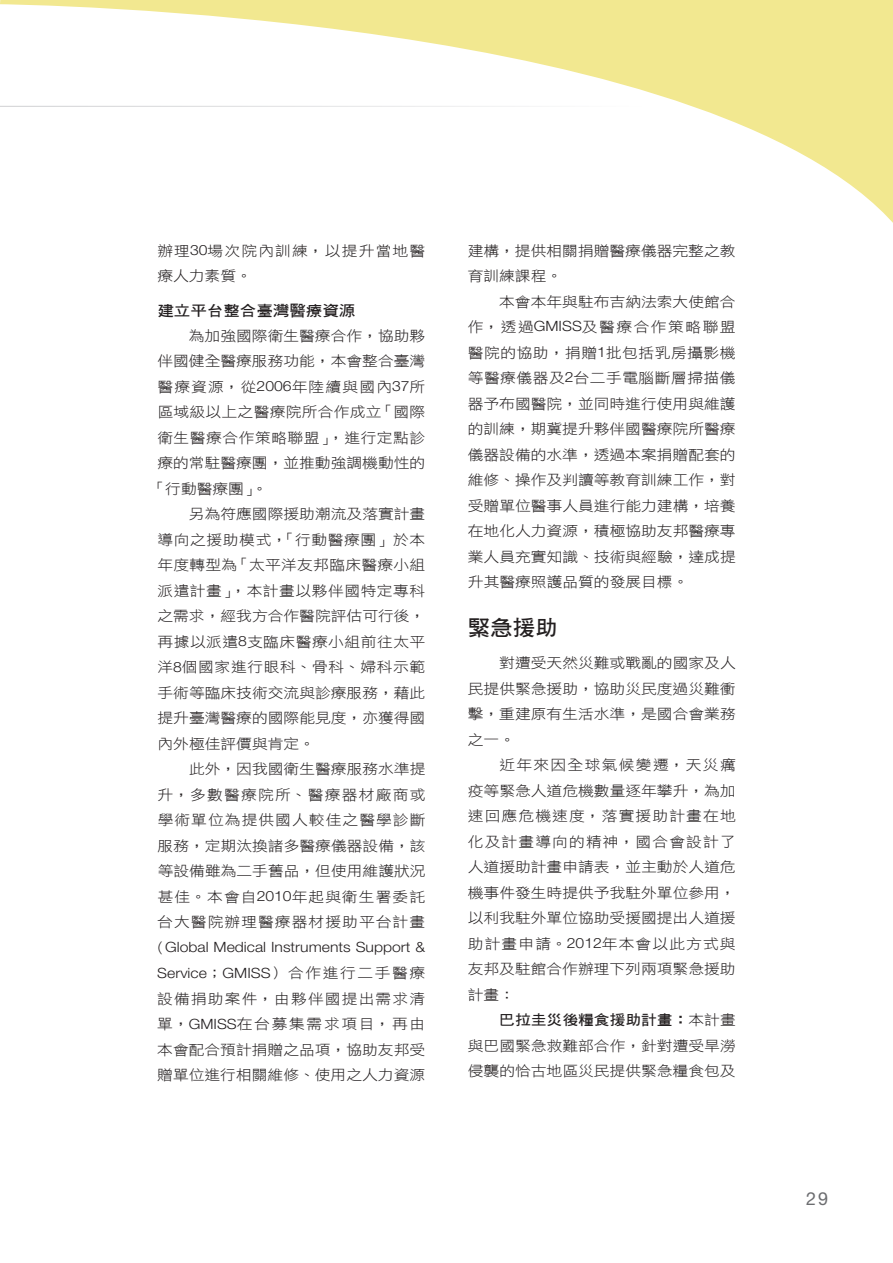
<style>
.page{position:relative;width:893px;height:1263px;background:#fff}
.page>*{position:absolute;margin:0;border:0;box-sizing:border-box;transform-origin:0 0}
.t1{font:21.3px "DF Hei Bd HK BF";color:#231f20;scale:1.05 1}
.t2{font:18px "Helvetica Neue LT Std";color:#6c6d70}
.t3{font:14.85px "DF Hei Bd HK BF";color:#231f20;scale:1.11 1}
.t4{font:14.1px/25.5px "DF Hei Lt HK BF";color:#231f20;text-align:justify;scale:1.11 1}
.t5{font:300 14.1px/25.5px "Helvetica Neue LT Std";color:#231f20;text-align:center;scale:1.11 1}
.t6{font:14.1px/25.5px "DF Hei Lt HK BF";letter-spacing:.075em;color:#231f20;scale:1.11 1}
.t7{font:14.1px "DF Hei Lt HK BF";letter-spacing:.02em;color:#231f20;scale:1.11 1}
.t8{font:14.1px "DF Hei Lt HK BF";letter-spacing:.035em;color:#231f20;scale:1.11 1}
.t9{font:14.1px "DF Hei Lt HK BF";letter-spacing:.04em;color:#231f20;scale:1.11 1}
.t10{font:14.1px "DF Hei Lt HK BF";letter-spacing:.065em;color:#231f20;scale:1.11 1}
.t11{font:14.1px "DF Hei Lt HK BF";letter-spacing:.07em;color:#231f20;scale:1.11 1}
.t12{font:14.1px "DF Hei Lt HK BF";letter-spacing:.03em;color:#231f20;scale:1.11 1}
.t13{font:14.1px "DF Hei Lt HK BF";letter-spacing:.08em;color:#231f20;scale:1.11 1}
.t14{font:14.1px "DF Hei Bd HK BF";color:#231f20;scale:1.11 1}
.s1{font-family:"Helvetica Neue LT Std";font-weight:300}
.s2{font-family:"DF Hei Lt HK BF";font-weight:400}
.s3{font-family:"DF Hei Lt HK BF"}
</style>
<div class="page">
<svg style="left:0;top:0;width:893px;height:223px"></svg>
<p class="t6" style="left:157px;top:238px;width:243px">辦理<span class="s1">30</span>場次院內訓練，以提升當地醫療人力素質。</p>
<p class="t3" style="left:157px;top:303px;width:180px">建立平台整合臺灣醫療資源</p>
<p class="t4" style="left:189px;top:323px;width:215px">為加強國際衛生醫療合作，協助夥</p>
<p class="t4" style="left:157px;top:348px;width:243px">伴國健全醫療服務功能，本會整合臺灣</p>
<p class="t6" style="left:157px;top:374px;width:243px">醫療資源，從<span class="s1">2006</span>年陸續與國內<span class="s1">37</span>所</p>
<p class="t7" style="left:157px;top:405px;width:243px">區域級以上之醫療院所合作成立「國際</p>
<p class="t8" style="left:157px;top:430px;width:243px">衛生醫療合作策略聯盟」，進行定點診</p>
<p class="t4" style="left:157px;top:450px;width:243px">療的常駐醫療團，並推動強調機動性的</p>
<p class="t4" style="left:150px;top:476px;width:108px">「行動醫療團」。</p>
<p class="t4" style="left:189px;top:501px;width:215px">另為符應國際援助潮流及落實計畫</p>
<p class="t9" style="left:157px;top:532px;width:243px">導向之援助模式，「行動醫療團」於本</p>
<p class="t7" style="left:157px;top:558px;width:243px">年度轉型為「太平洋友邦臨床醫療小組</p>
<p class="t8" style="left:157px;top:583px;width:243px">派遣計畫」，本計畫以夥伴國特定專科</p>
<p class="t4" style="left:157px;top:603px;width:243px">之需求，經我方合作醫院評估可行後，</p>
<p class="t12" style="left:157px;top:634px;width:243px">再據以派遣<span class="s1">8</span>支臨床醫療小組前往太平</p>
<p class="t9" style="left:157px;top:660px;width:243px">洋<span class="s1">8</span>個國家進行眼科、骨科、婦科示範</p>
<p class="t4" style="left:157px;top:680px;width:243px">手術等臨床技術交流與診療服務，藉此</p>
<p class="t4" style="left:157px;top:705px;width:243px">提升臺灣醫療的國際能見度，亦獲得國</p>
<p class="t4" style="left:157px;top:731px;width:143px">內外極佳評價與肯定。</p>
<p class="t4" style="left:189px;top:756px;width:215px">此外，因我國衛生醫療服務水準提</p>
<p class="t13" style="left:158px;top:787px;width:243px">升，多數醫療院所、醫療器材廠商或</p>
<p class="t10" style="left:158px;top:813px;width:243px">學術單位為提供國人較佳之醫學診斷</p>
<p class="t4" style="left:158px;top:833px;width:243px">服務，定期汰換諸多醫療儀器設備，該</p>
<p class="t4" style="left:158px;top:858px;width:243px">等設備雖為二手舊品，但使用維護狀況</p>
<p class="t11" style="left:158px;top:889px;width:242px">甚佳。本會自<span class="s1">2010</span>年起與衛生署委託</p>
<p class="t10" style="left:157px;top:915px;width:243px">台大醫院辦理醫療器材援助平台計畫</p>
<p class="t5" style="left:149px;top:934px;width:250px"><span class="s2">（</span>Global Medical Instruments Support &amp;<br>Service<span class="s2">；</span>GMISS<span class="s2">）合作進行二手醫療</span></p>
<p class="t4" style="left:157px;top:986px;width:243px">設備捐助案件，由夥伴國提出需求清單，<span class="s1">GMISS</span>在台募集需求項目，再由本會配合預計捐贈之品項，協助友邦受贈單位進行相關維修、使用之人力資源</p>
<p class="t4" style="left:468px;top:238px;width:243px">建構，提供相關捐贈醫療儀器完整之教育訓練課程。</p>
<p class="t4" style="left:468px;top:289px;width:243px;text-indent:31px">本會本年與駐布吉納法索大使館合作，透過<span class="s1">GMISS</span>及醫療合作策略聯盟醫院的協助，捐贈<span class="s1">1</span>批包括乳房攝影機等醫療儀器及<span class="s1">2</span>台二手電腦斷層掃描儀器予布國醫院，並同時進行使用與維護的訓練，期冀提升夥伴國醫療院所醫療儀器設備的水準，透過本案捐贈配套的維修、操作及判讀等教育訓練工作，對受贈單位醫事人員進行能力建構，培養在地化人力資源，積極協助友邦醫療專業人員充實知識、技術與經驗，達成提升其醫療照護品質的發展目標。</p>
<h1 class="t1" style="left:468px;top:617px;width:87px">緊急援助</h1>
<p class="t4" style="left:468px;top:650px;width:243px;text-indent:31px">對遭受天然災難或戰亂的國家及人民提供緊急援助，協助災民度過災難衝擊，重建原有生活水準，是國合會業務之一。</p>
<p class="t4" style="left:468px;top:752px;width:243px;text-indent:32px">近年來因全球氣候變遷，天災癘疫等緊急人道危機數量逐年攀升，為加速回應危機速度，落實援助計畫在地化及計畫導向的精神，國合會設計了人道援助計畫申請表，並主動於人道危機事件發生時提供予我駐外單位參用，以利我駐外單位協助受援國提出人道援助計畫申請。<span class="s1">2012</span>年本會以此方式與友邦及駐館合作辦理下列兩項緊急援助計畫：</p>
<p class="t14" style="left:499px;top:1013px;width:215px">巴拉圭災後糧食援助計畫：<span class="s3">本計畫</span></p>
<p class="t4" style="left:468px;top:1033px;width:243px">與巴國緊急救難部合作，針對遭受旱澇侵襲的恰古地區災民提供緊急糧食包及</p>
<p class="t2" style="left:806px;top:1187px;width:23px">29</p>
</div>
